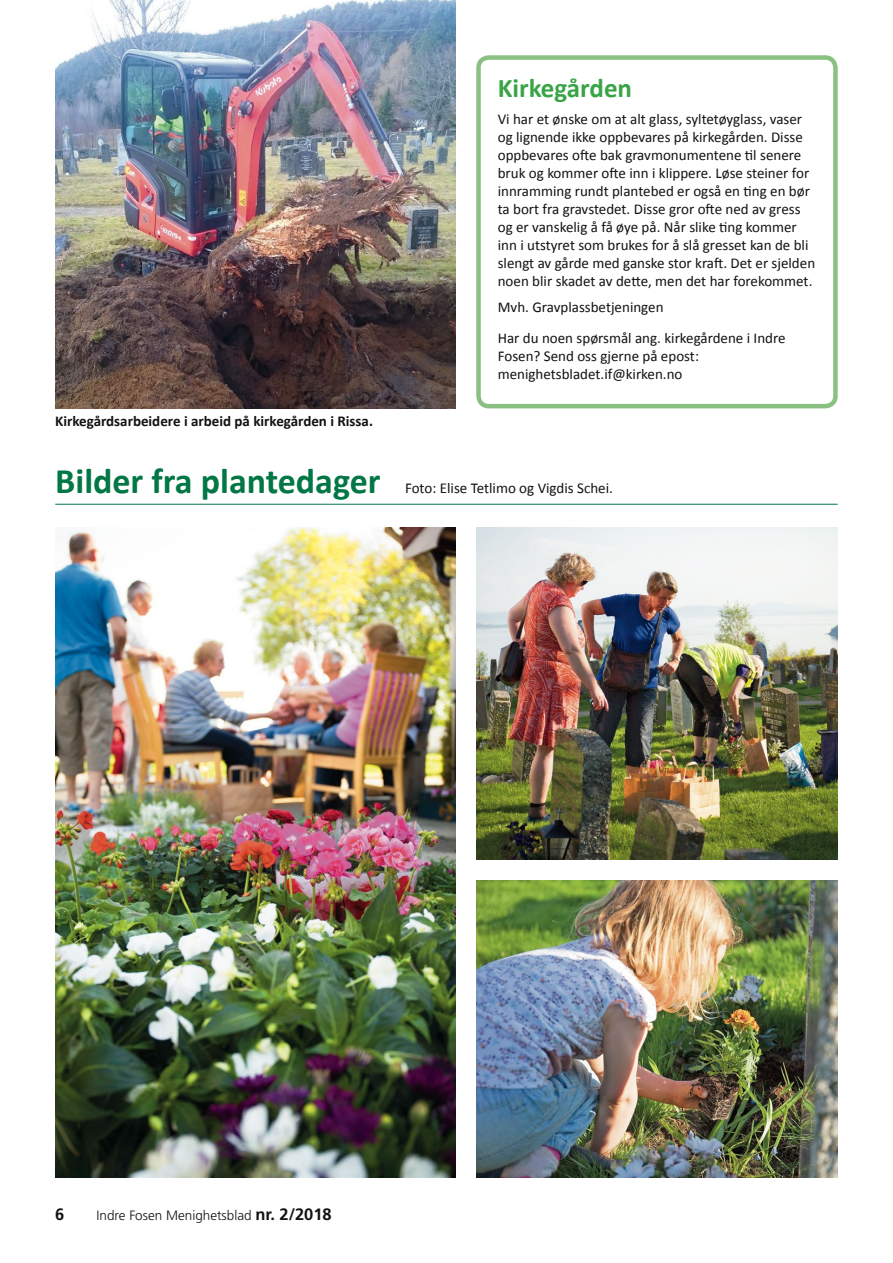
<style>
.page{position:relative;width:893px;height:1263px;background:#fff}
.page>*{position:absolute;margin:0;border:0;box-sizing:border-box;transform-origin:0 0}
.t1{font:700 36px "Calibri";color:#074}
.t2{font:700 27px "Calibri";color:#39a446}
.t3{font:700 16.5px "Frutiger";color:#121212}
.t4{font:15px/18px "Calibri";color:#121212}
.t5{font:700 15px "Calibri";color:#121212}
.t6{font:300 13.5px "Frutiger";color:#121212}
.s1{font-weight:700;font-size:16.5px}
</style>
<div class="page">
<img style="left:55px;top:0;width:400px;height:408px">
<div style="left:476px;top:55px;width:362px;height:353px;border:4px solid #8ac082;border-radius:11px"></div>
<img style="left:55px;top:527px;width:400px;height:651px">
<img style="left:476px;top:880px;width:362px;height:298px">
<img style="left:476px;top:527px;width:362px;height:332px">
<hr style="left:55px;top:504px;width:783px;height:1px;background:#074">
<p class="t5" style="left:55px;top:411px;width:319px">Kirkegårdsarbeidere i arbeid på kirkegården i Rissa.</p>
<h1 class="t1" style="left:55px;top:458px;width:327px">Bilder fra plantedager</h1>
<h2 class="t2" style="left:498px;top:71px;width:136px">Kirkegården</h2>
<p class="t4" style="left:498px;top:110px;width:319px">Vi har et ønske om at alt glass, syltetøyglass, vaser og lignende ikke oppbevares på kirkegården. Disse oppbevares ofte bak gravmonumentene til senere bruk og kommer ofte inn i klippere. Løse steiner for innramming rundt plantebed er også en ting en bør ta bort fra gravstedet. Disse gror ofte ned av gress og er vanskelig å få øye på. Når slike ting kommer inn i utstyret som brukes for å slå gresset kan de bli slengt av gårde med ganske stor kraft. Det er sjelden noen blir skadet av dette, men det har forekommet.</p>
<p class="t4" style="left:498px;top:292px;width:289px;line-height:30.8px">Mvh. Gravplassbetjeningen<br>Har du noen spørsmål ang. kirkegårdene i Indre</p>
<p class="t4" style="left:498px;top:347px;width:203px">Fosen? Send oss gjerne på epost: menighetsbladet.if@kirken.no</p>
<p class="t4" style="left:405px;top:479px;width:209px">Foto: Elise Tetlimo og Vigdis Schei.</p>
<p class="t3" style="left:55px;top:1205px;width:11px">6</p>
<p class="t6" style="left:97px;top:1208px;width:237px">Indre Fosen Menighetsblad <span class="s1">nr. 2/2018</span></p>
</div>
